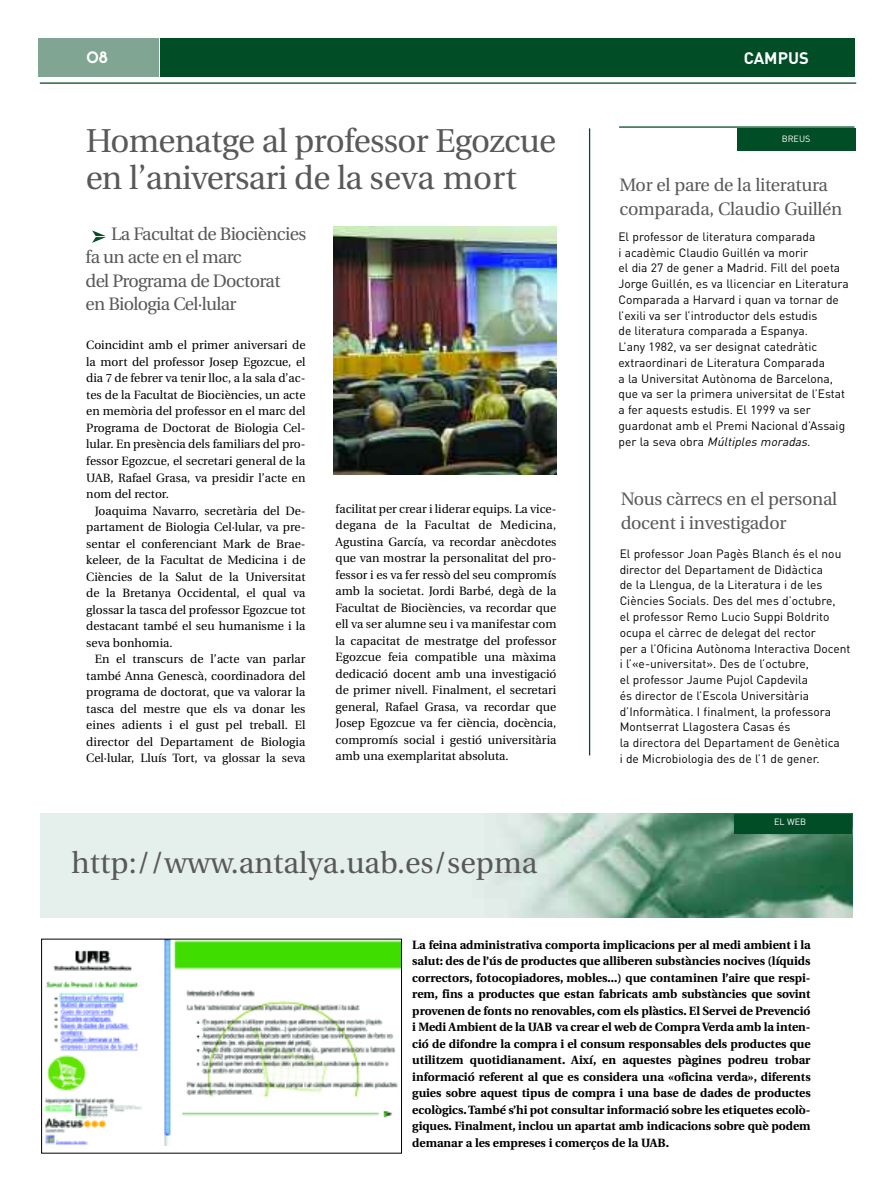
<style>
.page{position:relative;width:893px;height:1191px;background:#fff}
.page>*{position:absolute;margin:0;border:0;box-sizing:border-box;transform-origin:0 0}
.t1{font:33px/37.5px "Utopia";letter-spacing:-.02em;color:#595959}
.t2{font:30px "Utopia";color:#595959}
.t3{font:18px/23.5px "Utopia";letter-spacing:-.025em;color:#595959}
.t4{font:700 16.5px "DIN";color:#fff}
.t5{font:16.5px "Chalet New York Nineteen Seventy";color:#fff}
.t6{font:12px/16.5px "Utopia";color:#000;text-align:justify}
.t7{font:12px/15.8px "DIN";color:#000}
.t8{font:700 12px/16.5px "Utopia";color:#000;text-align:justify}
.t9{font:9px "DIN";color:#fff}
.s1{font-style:italic}
</style>
<div class="page">
<div style="left:160px;top:38px;width:695px;height:39px;background:#004d26"></div>
<div style="left:38px;top:38px;width:121px;height:39px;background:#80a693"></div>
<img style="left:92px;top:230px;width:14px;height:13px">
<img style="left:40px;top:813px;width:812px;height:105px">
<img style="left:45px;top:940px;width:355px;height:205px">
<div style="left:41px;top:938px;width:361px;height:215px;border:1px solid #000"></div>
<div style="left:735px;top:813px;width:117px;height:20px;background:#004d26"></div>
<hr style="left:40px;top:82px;width:816px;height:2px;background:#004d26">
<div style="left:737px;top:128px;width:118px;height:22px;background:#004d26"></div>
<hr style="left:619px;top:126px;width:235px;height:2px;background:#004d26">
<hr style="left:589px;top:128px;width:1px;height:627px;background:#004d26">
<img style="left:333px;top:226px;width:224px;height:248px">
<h3 class="t5" style="left:86px;top:48px;width:23px">08</h3>
<h3 class="t4" style="left:744px;top:49px;width:67px">CAMPUS</h3>
<h1 class="t1" style="left:86px;top:124px;width:472px">Homenatge al professor Egozcue en l’aniversari de la seva mort</h1>
<h3 class="t3" style="left:86px;top:223px;width:222px;text-indent:26px">La Facultat de Biociències fa un acte en el marc<br>del Programa de Doctorat<br>en Biologia Cel·lular</h3>
<p class="t6" style="left:86px;top:338px;width:221px">Coincidint amb el primer aniversari de la mort del professor Josep Egozcue, el dia 7 de febrer va tenir lloc, a la sala d’ac&shy;tes de la Facultat de Biociències, un acte en memòria del professor en el marc del Programa de Doctorat de Biologia Cel&shy;lular. En presència dels familiars del pro&shy;fessor Egozcue, el secretari general de la UAB, Rafael Grasa, va presidir l’acte en nom del rector.</p>
<p class="t6" style="left:86px;top:503px;width:221px;text-indent:9px">Joaquima Navarro, secretària del De&shy;partament de Biologia Cel·lular, va pre&shy;sentar el conferenciant Mark de Brae&shy;keleer, de la Facultat de Medicina i de Ciències de la Salut de la Universitat de la Bretanya Occidental, el qual va glossar la tasca del professor Egozcue tot destacant també el seu humanisme i la seva bonhomia.</p>
<p class="t6" style="left:86px;top:652px;width:221px;text-indent:9px">En el transcurs de l’acte van parlar també Anna Genescà, coordinadora del programa de doctorat, que va valorar la tasca del mestre que els va donar les eines adients i el gust pel treball. El director del Departament de Biologia Cel·lular, Lluís Tort, va glossar la seva</p>
<p class="t6" style="left:336px;top:501px;width:222px">facilitat per crear i liderar equips. La vice&shy;degana de la Facultat de Medicina, Agustina García, va recordar anècdotes que van mostrar la personalitat del pro&shy;fessor i es va fer ressò del seu compromís amb la societat. Jordi Barbé, degà de la Facultat de Biociències, va recordar que ell va ser alumne seu i va manifestar com la capacitat de mestratge del professor Egozcue feia compatible una màxima dedicació docent amb una investigació de primer nivell. Finalment, el secretari general, Rafael Grasa, va recordar que Josep Egozcue va fer ciència, docència, compromís social i gestió universitària amb una exemplaritat absoluta.</p>
<h2 class="t2" style="left:72px;top:851px;width:467px">http://www.antalya.uab.es/sepma</h2>
<p class="t9" style="left:782px;top:133px;width:30px">BREUS</p>
<h3 class="t3" style="left:619px;top:175px;width:224px">Mor el pare de la literatura comparada, Claudio Guillén</h3>
<p class="t7" style="left:618px;top:229px;width:232px">El professor de literatura comparada<br>i acadèmic Claudio Guillén va morir<br>el dia 27 de gener a Madrid. Fill del poeta Jorge Guillén, es va llicenciar en Literatura Comparada a Harvard i quan va tornar de l’exili va ser l’introductor dels estudis<br>de literatura comparada a Espanya.<br>L’any 1982, va ser designat catedràtic extraordinari de Literatura Comparada<br>a la Universitat Autònoma de Barcelona, que va ser la primera universitat de l’Estat a fer aquests estudis. El 1999 va ser guardonat amb el Premi Nacional d’Assaig p e r l a s eva o b ra <span class="s1">Múltiples moradas</span>.</p>
<h3 class="t3" style="left:621px;top:489px;width:218px">Nous càrrecs en el personal docent i investigador</h3>
<p class="t7" style="left:620px;top:546px;width:232px">El professor Joan Pagès Blanch és el nou director del Departament de Didàctica<br>de la Llengua, de la Literatura i de les Ciències Socials. Des del mes d’octubre,<br>el professor Remo Lucio Suppi Boldrito ocupa el càrrec de delegat del rector<br>per a l’Oficina Autònoma Interactiva Docent i l’«e-universitat». Des de l’octubre,<br>el professor Jaume Pujol Capdevila<br>és director de l’Escola Universitària d’Informàtica. I finalment, la professora Montserrat Llagostera Casas és<br>la directora del Departament de Genètica<br>i de Microbiologia des de l’1 de gener.</p>
<p class="t9" style="left:774px;top:816px;width:34px">EL WEB</p>
<p class="t8" style="left:412px;top:937px;width:400px">La feina administrativa comporta implicacions per al medi ambient i la salut: des de l’ús de productes que alliberen substàncies nocives (líquids correctors, fotocopiadores, mobles...) que contaminen l’aire que respi&shy;rem, fins a productes que estan fabricats amb substàncies que sovint provenen de fonts no renovables, com els plàstics. El Servei de Prevenció i Medi Ambient de la UAB va crear el web de Compra Verda amb la inten&shy;ció de difondre la compra i el consum responsables dels productes que utilitzem quotidianament. Així, en aquestes pàgines podreu trobar informació referent al que es considera una «oficina verda», diferents guies sobre aquest tipus de compra i una base de dades de productes ecològics.També s’hi pot consultar informació sobre les etiquetes ecolò&shy;giques. Finalment, inclou un apartat amb indicacions sobre què podem demanar a les empreses i comerços de la UAB.</p>
</div>
